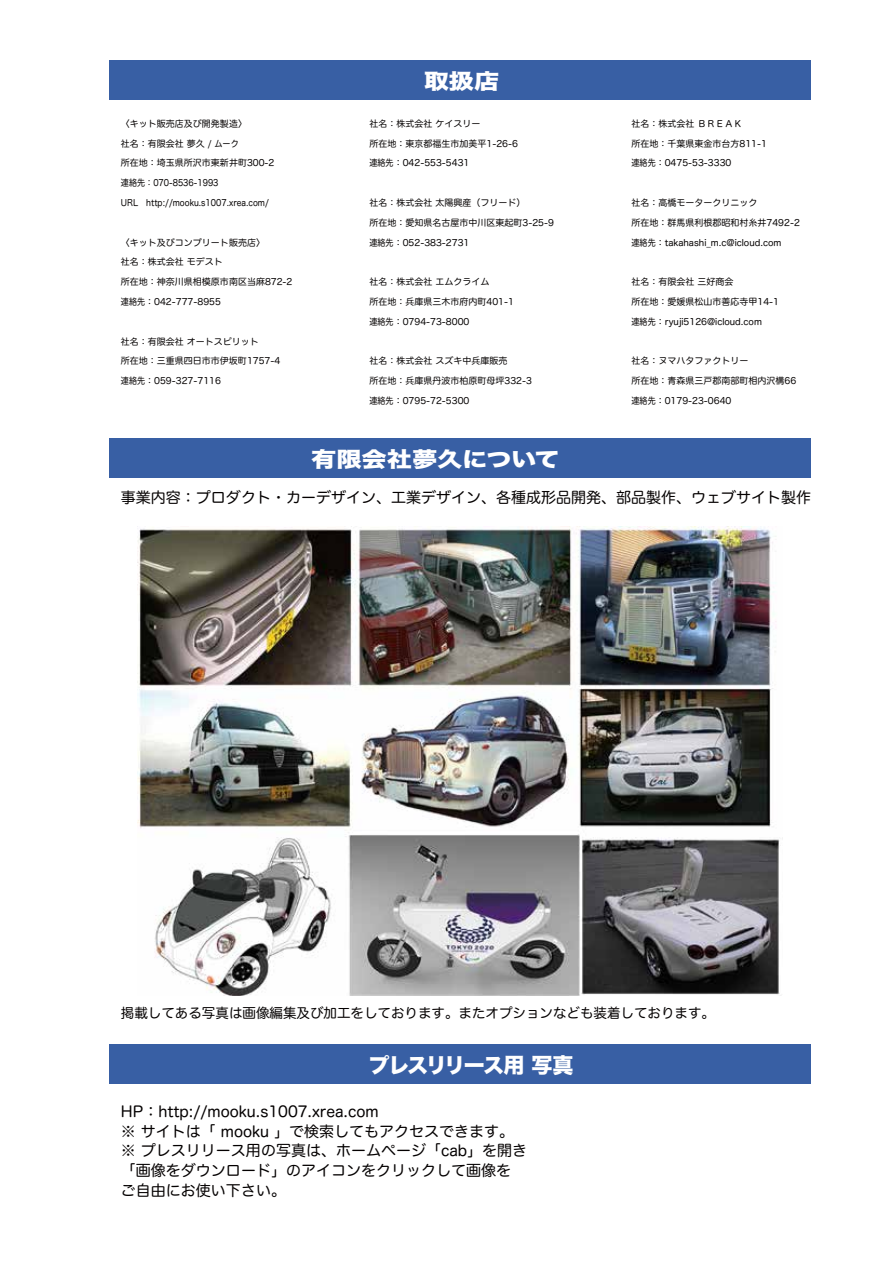
<style>
.page{position:relative;width:893px;height:1263px;background:#fff}
.page>*{position:absolute;margin:0;border:0;box-sizing:border-box;transform-origin:0 0}
.t1{font:21px "Hira Kaku Std N W8";color:#fff;scale:1.2 1}
.t2{font:21px "Hira Kaku Std N W8";letter-spacing:-.07em;color:#fff}
.t3{font:21px "Hira Kaku Std N W8";letter-spacing:-.02em;color:#fff;scale:1.2 1}
.t4{font:15px/19.8px "Hira Maru Pro N W4";color:#040000}
.t5{font:13.5px "Hira Maru Pro N W4";color:#040000}
.t6{font:9px/19.8px "Hira Maru Pro N W4";color:#040000}
.t7{font:9px "Hira Maru Pro N W4";color:#040000;scale:.9 1}
</style>
<div class="page">
<div style="left:109px;top:438px;width:702px;height:40px;background:#385fa4"></div>
<div style="left:109px;top:1044px;width:702px;height:40px;background:#385fa4"></div>
<div style="left:109px;top:60px;width:702px;height:40px;background:#385fa4"></div>
<img style="left:137px;top:527px;width:646px;height:469px">
<p class="t6" style="left:121px;top:113px;width:127px">〈キット販売店及び開発製造〉</p>
<p class="t6" style="left:121px;top:133px;width:119px">社名：有限会社 夢久 / ムーク</p>
<p class="t6" style="left:121px;top:153px;width:155px">所在地：埼玉県所沢市東新井町300-2連絡先：070-8536-1993</p>
<p class="t7" style="left:121px;top:195px;width:166px">URL　http://mooku.s1007.xrea.com/</p>
<p class="t6" style="left:121px;top:232px;width:145px">〈キット及びコンプリート販売店〉</p>
<p class="t6" style="left:121px;top:252px;width:103px">社名：株式会社 モデスト</p>
<p class="t6" style="left:121px;top:271px;width:173px">所在地：神奈川県相模原市南区当麻872-2連絡先：042-777-8955</p>
<p class="t6" style="left:121px;top:331px;width:161px">社名：有限会社 オートスピリット<br>所在地：三重県四日市市伊坂町1757-4連絡先：059-327-7116</p>
<h1 class="t3" style="left:424px;top:70px;width:65px">取扱店</h1>
<p class="t6" style="left:369px;top:113px;width:112px">社名：株式会社 ケイスリー</p>
<p class="t6" style="left:369px;top:133px;width:150px">所在地：東京都福生市加美平1-26-6</p>
<p class="t7" style="left:369px;top:155px;width:113px">連絡先：042-553-5431</p>
<p class="t6" style="left:369px;top:192px;width:186px">社名：株式会社 太陽興産（フリード）<br>所在地：愛知県名古屋市中川区東起町3-25-9</p>
<p class="t7" style="left:369px;top:234px;width:113px">連絡先：052-383-2731</p>
<p class="t6" style="left:369px;top:271px;width:146px">社名：株式会社 エムクライム<br>所在地：兵庫県三木市府内町401-1連絡先：0794-73-8000</p>
<p class="t6" style="left:369px;top:351px;width:164px">社名：株式会社 スズキ中兵庫販売<br>所在地：兵庫県丹波市柏原町母坪332-3連絡先：0795-72-5300</p>
<h1 class="t1" style="left:311px;top:448px;width:209px">有限会社夢久について</h1>
<p class="t6" style="left:631px;top:113px;width:112px">社名：株式会社 ＢＲＥＡＫ</p>
<p class="t6" style="left:631px;top:133px;width:137px">所在地：千葉県東金市台方811-1連絡先：0475-53-3330</p>
<p class="t6" style="left:631px;top:192px;width:170px">社名：高橋モータークリニック<br>所在地：群馬県利根郡昭和村糸井7492-2</p>
<p class="t7" style="left:631px;top:234px;width:168px">連絡先：takahashi_m.c@icloud.com</p>
<p class="t6" style="left:631px;top:271px;width:149px">社名：有限会社 三好商会<br>所在地：愛媛県松山市善応寺甲14-1連絡先：ryuji5126@icloud.com</p>
<p class="t6" style="left:631px;top:351px;width:166px">社名：ヌマハタファクトリー<br>所在地：青森県三戸郡南部町相内沢構66連絡先：0179-23-0640</p>
<h2 class="t4" style="left:121px;top:487px;width:691px">事業内容：プロダクト・カーデザイン、工業デザイン、各種成形品開発、部品製作、ウェブサイト製作</h2>
<h3 class="t5" style="left:121px;top:1001px;width:595px">掲載してある写真は画像編集及び加工をしております。またオプションなども装着しております。</h3>
<h1 class="t2" style="left:368px;top:1053px;width:207px">プレスリリース用 写真</h1>
<h2 class="t4" style="left:121px;top:1100px;width:408px">HP：http://mooku.s1007.xrea.com<br>※ サイトは「 mooku 」で検索してもアクセスできます。※ プレスリリース用の写真は、ホームページ「cab」を開き「画像をダウンロード」のアイコンをクリックして画像をご自由にお使い下さい。</h2>
</div>
